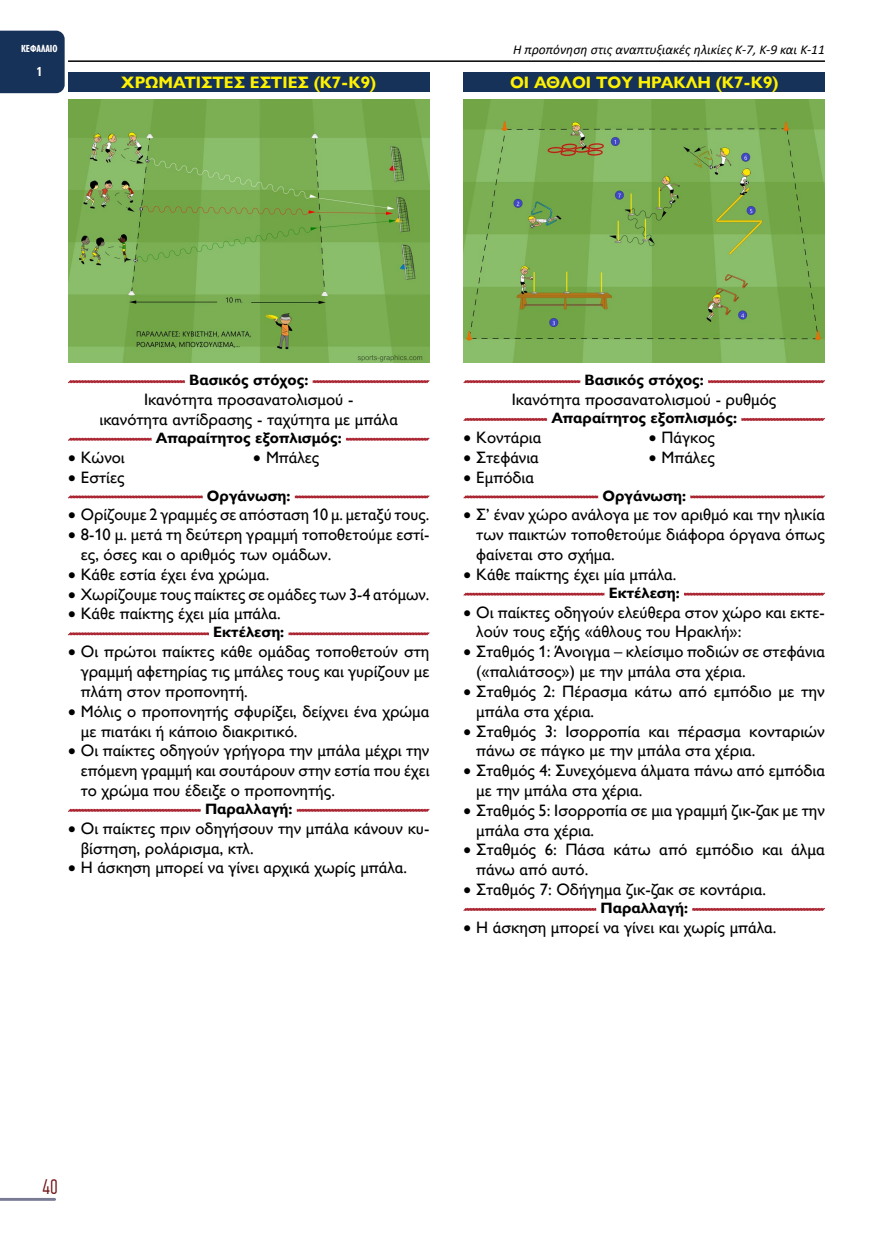
<style>
.page{position:relative;width:893px;height:1234px;background:#fff}
.page>*{position:absolute;margin:0;border:0;box-sizing:border-box;transform-origin:0 0}
.t1{font:300 21px "PF Din Text Comp Pro";color:#711415}
.t2{font:16.5px/19.8px "Gill Sans Nova";color:#000}
.t3{font:700 16.5px "Gill Sans Nova";color:#fff200}
.t4{font:700 condensed 16.5px "Gill Sans Nova";color:#fff}
.t5{font:700 15px "Gill Sans Nova";color:#000}
.t6{font:italic 13.5px "Calibri";color:#000}
.t7{font:700 condensed 13.5px "Gill Sans Nova";color:#fff}
.t8{font:700 condensed 10.5px "Gill Sans Nova";color:#fff}
</style>
<div class="page">
<svg style="left:0;top:1198px;width:56px;height:2px"></svg>
<hr style="left:68px;top:60px;width:757px;height:2px;background:#000">
<div style="left:0;top:31px;width:65px;height:62px;background:#173258"></div>
<div style="left:68px;top:72px;width:361px;height:19px;background:#173258"></div>
<svg style="left:68px;top:380px;width:362px;height:3px"></svg>
<div style="left:185px;top:372px;width:128px;height:18px;background:#fff"></div>
<svg style="left:68px;top:437px;width:362px;height:4px"></svg>
<div style="left:152px;top:430px;width:194px;height:18px;background:#fff"></div>
<img style="left:68px;top:99px;width:361px;height:264px">
<svg style="left:68px;top:495px;width:362px;height:4px"></svg>
<div style="left:203px;top:487px;width:92px;height:18px;background:#fff"></div>
<svg style="left:68px;top:632px;width:362px;height:3px"></svg>
<div style="left:209px;top:624px;width:80px;height:18px;background:#fff"></div>
<svg style="left:68px;top:808px;width:362px;height:4px"></svg>
<div style="left:201px;top:801px;width:96px;height:18px;background:#fff"></div>
<div style="left:463px;top:72px;width:362px;height:19px;background:#173258"></div>
<svg style="left:463px;top:380px;width:362px;height:3px"></svg>
<div style="left:580px;top:372px;width:128px;height:18px;background:#fff"></div>
<svg style="left:463px;top:418px;width:362px;height:3px"></svg>
<div style="left:547px;top:410px;width:194px;height:18px;background:#fff"></div>
<img style="left:463px;top:99px;width:362px;height:264px">
<svg style="left:463px;top:495px;width:362px;height:4px"></svg>
<div style="left:598px;top:487px;width:92px;height:18px;background:#fff"></div>
<svg style="left:463px;top:592px;width:362px;height:4px"></svg>
<div style="left:604px;top:585px;width:80px;height:18px;background:#fff"></div>
<svg style="left:463px;top:907px;width:362px;height:4px"></svg>
<div style="left:596px;top:900px;width:96px;height:18px;background:#fff"></div>
<p class="t4" style="left:27px;top:39px;width:59px">ΚΕΦΑΛΑΙΟ</p>
<p class="t6" style="left:513px;top:40px;width:313px">Η προπόνηση στις αναπτυξιακές ηλικίες Κ-7, Κ-9 και Κ-11</p>
<p class="t8" style="left:21px;top:43px;width:38px">ΚΕΦΑΛΑΙΟ</p>
<p class="t7" style="left:36px;top:64px;width:7px">1</p>
<p class="t3" style="left:121px;top:72px;width:256px">ΧΡΩΜΑΤΙΣΤΕΣ ΕΣΤΙΕΣ (Κ7-Κ9)</p>
<p class="t3" style="left:510px;top:72px;width:270px">ΟΙ ΑΘΛΟΙ ΤΟΥ ΗΡΑΚΛΗ (Κ7-Κ9)</p>
<p class="t5" style="left:189px;top:371px;width:121px">Βασικός στόχος:</p>
<p class="t2" style="left:100px;top:389px;width:300px;text-align:center">Ικανότητα προσανατολισμού -<br>ικανότητα αντίδρασης - ταχύτητα με μπάλα</p>
<p class="t5" style="left:156px;top:429px;width:187px">Απαραίτητος εξοπλισμός:</p>
<p class="t2" style="left:68px;top:447px;width:58px">• Κώνοι</p>
<p class="t2" style="left:68px;top:467px;width:58px">• Εστίες</p>
<p class="t2" style="left:253px;top:447px;width:68px">• Μπάλες</p>
<p class="t5" style="left:207px;top:486px;width:85px">Οργάνωση:</p>
<p class="t2" style="left:68px;top:505px;width:363px">• Ορίζουμε 2 γραμμές σε απόσταση 10 μ. μεταξύ τους.</p>
<p class="t2" style="left:81px;top:524px;width:350px;text-indent:-13px">• 8-10 μ. μετά τη δεύτερη γραμμή τοποθετούμε εστί&shy;ες, όσες και ο αριθμός των ομάδων.</p>
<p class="t2" style="left:68px;top:564px;width:203px">• Κάθε εστία έχει ένα χρώμα.</p>
<p class="t2" style="left:68px;top:584px;width:363px">• Χωρίζουμε τους παίκτες σε ομάδες των 3-4 ατόμων.</p>
<p class="t2" style="left:68px;top:604px;width:214px">• Κάθε παίκτης έχει μία μπάλα.</p>
<p class="t5" style="left:213px;top:623px;width:73px">Εκτέλεση:</p>
<p class="t2" style="left:81px;top:641px;width:350px;text-align:justify;text-indent:-13px">• Οι πρώτοι παίκτες κάθε ομάδας τοποθετούν στη γραμμή αφετηρίας τις μπάλες τους και γυρίζουν με πλάτη στον προπονητή.</p>
<p class="t2" style="left:81px;top:701px;width:350px;text-indent:-13px">• Μόλις ο προπονητής σφυρίξει, δείχνει ένα χρώμα με πιατάκι ή κάποιο διακριτικό.</p>
<p class="t2" style="left:81px;top:740px;width:350px;text-align:justify;text-indent:-13px">• Οι παίκτες οδηγούν γρήγορα την μπάλα μέχρι την επόμενη γραμμή και σουτάρουν στην εστία που έχει το χρώμα που έδειξε ο προπονητής.</p>
<p class="t5" style="left:205px;top:799px;width:89px">Παραλλαγή:</p>
<p class="t2" style="left:81px;top:818px;width:350px;text-indent:-13px">• Οι παίκτες πριν οδηγήσουν την μπάλα κάνουν κυ&shy;βίστηση, ρολάρισμα, κτλ.</p>
<p class="t2" style="left:68px;top:857px;width:341px">• Η άσκηση μπορεί να γίνει αρχικά χωρίς μπάλα.</p>
<p class="t5" style="left:585px;top:371px;width:121px">Βασικός στόχος:</p>
<p class="t2" style="left:512px;top:389px;width:266px">Ικανότητα προσανατολισμού - ρυθμός</p>
<p class="t5" style="left:551px;top:409px;width:187px">Απαραίτητος εξοπλισμός:</p>
<p class="t2" style="left:463px;top:427px;width:79px">• Κοντάρια</p>
<p class="t2" style="left:463px;top:447px;width:77px">• Στεφάνια</p>
<p class="t2" style="left:463px;top:467px;width:72px">• Εμπόδια</p>
<p class="t2" style="left:649px;top:427px;width:68px">• Πάγκος</p>
<p class="t2" style="left:649px;top:447px;width:68px">• Μπάλες</p>
<p class="t5" style="left:602px;top:486px;width:85px">Οργάνωση:</p>
<p class="t2" style="left:476px;top:505px;width:350px;text-align:justify;text-indent:-13px">• Σ’ έναν χώρο ανάλογα με τον αριθμό και την ηλικία των παικτών τοποθετούμε διάφορα όργανα όπως φαίνεται στο σχήμα.</p>
<p class="t2" style="left:463px;top:564px;width:214px">• Κάθε παίκτης έχει μία μπάλα.</p>
<p class="t5" style="left:609px;top:583px;width:73px">Εκτέλεση:</p>
<p class="t2" style="left:476px;top:602px;width:350px;text-indent:-13px">• Οι παίκτες οδηγούν ελεύθερα στον χώρο και εκτε&shy;λούν τους εξής «άθλους του Ηρακλή»:</p>
<p class="t2" style="left:476px;top:641px;width:350px;text-indent:-13px">• Σταθμός 1: Άνοιγμα – κλείσιμο ποδιών σε στεφάνια («παλιάτσος») με την μπάλα στα χέρια.</p>
<p class="t2" style="left:476px;top:681px;width:350px;text-indent:-13px">• Σταθμός 2: Πέρασμα κάτω από εμπόδιο με την μπάλα στα χέρια.</p>
<p class="t2" style="left:476px;top:721px;width:350px;text-indent:-13px">• Σταθμός 3: Ισορροπία και πέρασμα κονταριών πάνω σε πάγκο με την μπάλα στα χέρια.</p>
<p class="t2" style="left:476px;top:760px;width:350px;text-indent:-13px">• Σταθμός 4: Συνεχόμενα άλματα πάνω από εμπόδια με την μπάλα στα χέρια.</p>
<p class="t2" style="left:476px;top:800px;width:350px;text-indent:-13px">• Σταθμός 5: Ισορροπία σε μια γραμμή ζικ-ζακ με την μπάλα στα χέρια.</p>
<p class="t2" style="left:476px;top:839px;width:350px;text-indent:-13px">• Σταθμός 6: Πάσα κάτω από εμπόδιο και άλμα πάνω από αυτό.</p>
<p class="t2" style="left:463px;top:879px;width:304px">• Σταθμός 7: Οδήγημα ζικ-ζακ σε κοντάρια.</p>
<p class="t5" style="left:600px;top:898px;width:89px">Παραλλαγή:</p>
<p class="t2" style="left:463px;top:917px;width:314px">• Η άσκηση μπορεί να γίνει και χωρίς μπάλα.</p>
<p class="t1" style="left:42px;top:1174px;width:17px">40</p>
</div>
